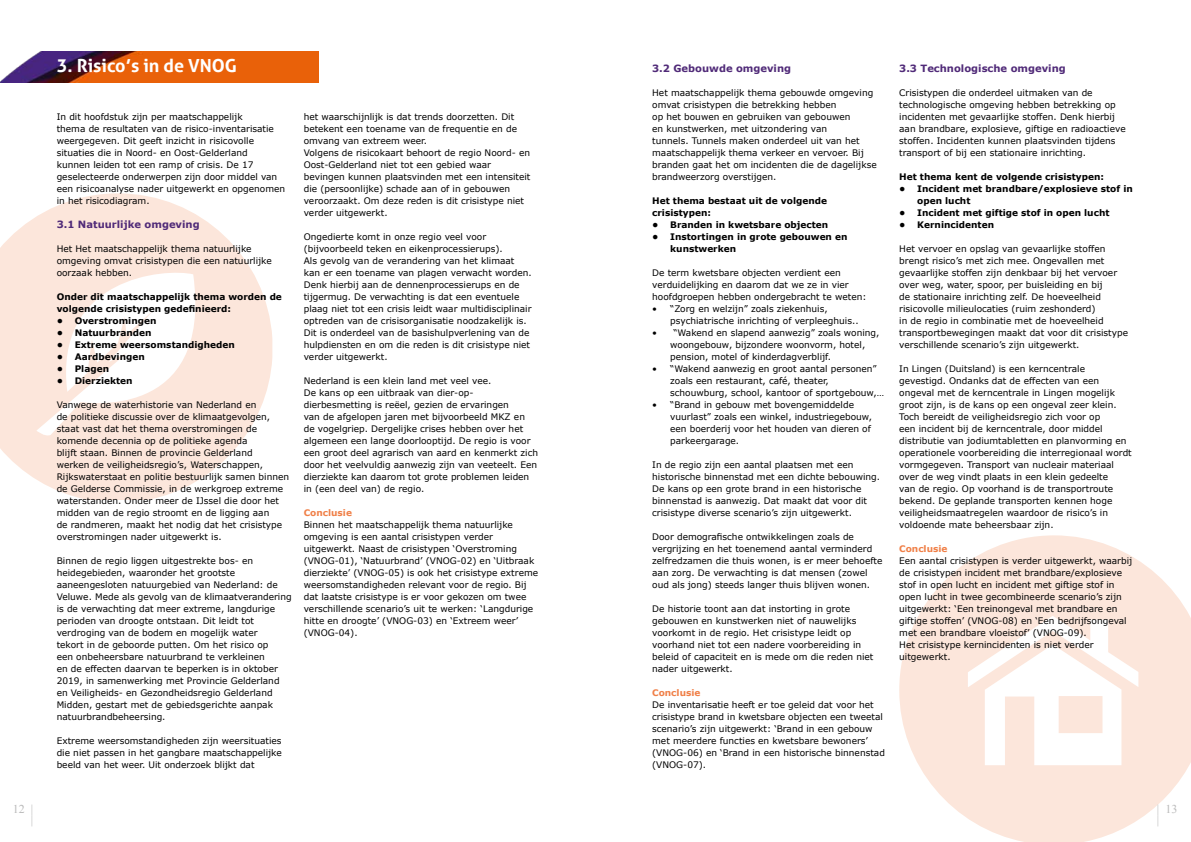
<style>
.page{position:relative;width:1191px;height:842px;background:#fff}
.page>*{position:absolute;margin:0;border:0;box-sizing:border-box;transform-origin:0 0}
.t1{font:700 18px "Aller";color:#fff}
.t2{font:12px/11px "Times New Roman";color:#bababa;text-align:right}
.t3{font:700 10px "Verdana";color:#502a78}
.t4{font:9px/12px "Verdana";color:#000}
.t5{font:700 9px/12px "Verdana";color:#000}
.t6{font:700 9px "Verdana";color:#f08048}
</style>
<div class="page">
<svg style="left:0;top:193px;width:272px;height:307px"></svg>
<svg style="left:36px;top:268px;width:178px;height:169px"></svg>
<svg style="left:899px;top:535px;width:292px;height:307px"></svg>
<svg style="left:968px;top:616px;width:170px;height:149px"></svg>
<img style="left:0;top:51px;width:318px;height:31px">
<h1 class="t1" style="left:57px;top:55px;width:182px">3. Risico’s in de VNOG</h1>
<p class="t4" style="left:57px;top:111px;width:230px">In dit hoofdstuk zijn per maatschappelijk<br>thema de resultaten van de risico-inventarisatie weergegeven. Dit geeft inzicht in risicovolle situaties die in Noord- en Oost-Gelderland<br>kunnen leiden tot een ramp of crisis. De 17 geselecteerde onderwerpen zijn door middel van een risicoanalyse nader uitgewerkt en opgenomen in het risicodiagram.</p>
<p class="t3" style="left:57px;top:218px;width:144px">3.1 Natuurlijke omgeving</p>
<p class="t4" style="left:57px;top:243px;width:217px">Het Het maatschappelijk thema natuurlijke omgeving omvat crisistypen die een natuurlijke oorzaak hebben.</p>
<p class="t5" style="left:57px;top:291px;width:227px">Onder dit maatschappelijk thema worden de volgende crisistypen gedefinieerd:</p>
<p class="t5" style="left:57px;top:315px;width:101px">• Overstromingen</p>
<p class="t5" style="left:57px;top:327px;width:96px">• Natuurbranden</p>
<p class="t5" style="left:57px;top:339px;width:180px">• Extreme weersomstandigheden</p>
<p class="t5" style="left:57px;top:351px;width:90px">• Aardbevingen</p>
<p class="t5" style="left:57px;top:363px;width:54px">• Plagen</p>
<p class="t5" style="left:57px;top:375px;width:77px">• Dierziekten</p>
<p class="t4" style="left:57px;top:399px;width:234px">Vanwege de waterhistorie van Nederland en<br>de politieke discussie over de klimaatgevolgen, staat vast dat het thema overstromingen de komende decennia op de politieke agenda<br>blijft staan. Binnen de provincie Gelderland<br>werken de veiligheidsregio’s, Waterschappen, Rijkswaterstaat en politie bestuurlijk samen binnen de Gelderse Commissie, in de werkgroep extreme waterstanden. Onder meer de IJssel die door het midden van de regio stroomt en de ligging aan<br>de randmeren, maakt het nodig dat het crisistype overstromingen nader uitgewerkt is.</p>
<p class="t4" style="left:57px;top:555px;width:236px">Binnen de regio liggen uitgestrekte bos- en heidegebieden, waaronder het grootste aaneengesloten natuurgebied van Nederland: de Veluwe. Mede als gevolg van de klimaatverandering is de verwachting dat meer extreme, langdurige perioden van droogte ontstaan. Dit leidt tot verdroging van de bodem en mogelijk water<br>tekort in de geboorde putten. Om het risico op<br>een onbeheersbare natuurbrand te verkleinen<br>en de effecten daarvan te beperken is in oktober 2019, in samenwerking met Provincie Gelderland en Veiligheids- en Gezondheidsregio Gelderland Midden, gestart met de gebiedsgerichte aanpak natuurbrandbeheersing.</p>
<p class="t4" style="left:57px;top:735px;width:227px;text-align:justify">Extreme weersomstandigheden zijn weersituaties die niet passen in het gangbare maatschappelijke beeld van het weer. Uit onderzoek blijkt dat</p>
<p class="t4" style="left:304px;top:111px;width:228px">het waarschijnlijk is dat trends doorzetten. Dit betekent een toename van de frequentie en de omvang van extreem weer.<br>Volgens de risicokaart behoort de regio Noord- en Oost-Gelderland niet tot een gebied waar bevingen kunnen plaatsvinden met een intensiteit die (persoonlijke) schade aan of in gebouwen veroorzaakt. Om deze reden is dit crisistype niet verder uitgewerkt.</p>
<p class="t4" style="left:304px;top:231px;width:229px">Ongedierte komt in onze regio veel voor (bijvoorbeeld teken en eikenprocessierups).<br>Als gevolg van de verandering van het klimaat kan er een toename van plagen verwacht worden.<br>Denk hierbij aan de dennenprocessierups en de tijgermug. De verwachting is dat een eventuele plaag niet tot een crisis leidt waar multidisciplinair optreden van de crisisorganisatie noodzakelijk is.<br>Dit is onderdeel van de basishulpverlening van de hulpdiensten en om die reden is dit crisistype niet verder uitgewerkt.</p>
<p class="t4" style="left:304px;top:375px;width:236px">Nederland is een klein land met veel vee.<br>De kans op een uitbraak van dier-op&shy;dierbesmetting is reëel, gezien de ervaringen<br>van de afgelopen jaren met bijvoorbeeld MKZ en de vogelgriep. Dergelijke crises hebben over het algemeen een lange doorlooptijd. De regio is voor een groot deel agrarisch van aard en kenmerkt zich door het veelvuldig aanwezig zijn van veeteelt. Een dierziekte kan daarom tot grote problemen leiden in (een deel van) de regio.</p>
<p class="t6" style="left:304px;top:507px;width:50px">Conclusie</p>
<p class="t4" style="left:304px;top:519px;width:236px">Binnen het maatschappelijk thema natuurlijke omgeving is een aantal crisistypen verder uitgewerkt. Naast de crisistypen ‘Overstroming (VNOG-01), ‘Natuurbrand’ (VNOG-02) en ‘Uitbraak dierziekte’ (VNOG-05) is ook het crisistype extreme weersomstandigheden relevant voor de regio. Bij dat laatste crisistype is er voor gekozen om twee verschillende scenario’s uit te werken: ‘Langdurige hitte en droogte’ (VNOG-03) en ‘Extreem weer’ (VNOG-04).</p>
<p class="t3" style="left:652px;top:62px;width:140px">3.2 Gebouwde omgeving</p>
<p class="t4" style="left:652px;top:87px;width:226px">Het maatschappelijk thema gebouwde omgeving omvat crisistypen die betrekking hebben<br>op het bouwen en gebruiken van gebouwen<br>en kunstwerken, met uitzondering van<br>tunnels. Tunnels maken onderdeel uit van het maatschappelijk thema verkeer en vervoer. Bij branden gaat het om incidenten die de dagelijkse brandweerzorg overstijgen.</p>
<p class="t5" style="left:652px;top:195px;width:176px">Het thema bestaat uit de volgende crisistypen:</p>
<p class="t5" style="left:652px;top:219px;width:178px">• Branden in kwetsbare objecten</p>
<p class="t5" style="left:670px;top:231px;width:179px;text-indent:-18px">• Instortingen in grote gebouwen en kunstwerken</p>
<p class="t4" style="left:652px;top:267px;width:216px">De term kwetsbare objecten verdient een verduidelijking en daarom dat we ze in vier hoofdgroepen hebben ondergebracht te weten:</p>
<p class="t4" style="left:670px;top:303px;width:190px;text-indent:-18px">• “Zorg en welzijn” zoals ziekenhuis, psychiatrische inrichting of verpleeghuis..</p>
<p class="t4" style="left:670px;top:327px;width:211px;text-indent:-18px">• “Wakend en slapend aanwezig” zoals woning, woongebouw, bijzondere woonvorm, hotel, pension, motel of kinderdagverblijf.</p>
<p class="t4" style="left:670px;top:363px;width:215px;text-indent:-18px">• “Wakend aanwezig en groot aantal personen” zoals een restaurant, café, theater, schouwburg, school, kantoor of sportgebouw,…</p>
<p class="t4" style="left:670px;top:399px;width:203px;text-indent:-18px">• “Brand in gebouw met bovengemiddelde vuurlast” zoals een winkel, industriegebouw, een boerderij voor het houden van dieren of parkeergarage.</p>
<p class="t4" style="left:652px;top:459px;width:229px">In de regio zijn een aantal plaatsen met een historische binnenstad met een dichte bebouwing.<br>De kans op een grote brand in een historische binnenstad is aanwezig. Dat maakt dat voor dit crisistype diverse scenario’s zijn uitgewerkt.</p>
<p class="t4" style="left:652px;top:531px;width:232px">Door demografische ontwikkelingen zoals de vergrijzing en het toenemend aantal verminderd zelfredzamen die thuis wonen, is er meer behoefte aan zorg. De verwachting is dat mensen (zowel oud als jong) steeds langer thuis blijven wonen.</p>
<p class="t4" style="left:652px;top:603px;width:223px">De historie toont aan dat instorting in grote gebouwen en kunstwerken niet of nauwelijks voorkomt in de regio. Het crisistype leidt op voorhand niet tot een nadere voorbereiding in beleid of capaciteit en is mede om die reden niet nader uitgewerkt.</p>
<p class="t6" style="left:652px;top:687px;width:50px">Conclusie</p>
<p class="t4" style="left:652px;top:699px;width:234px">De inventarisatie heeft er toe geleid dat voor het crisistype brand in kwetsbare objecten een tweetal scenario’s zijn uitgewerkt: ‘Brand in een gebouw met meerdere functies en kwetsbare bewoners’ (VNOG-06) en ‘Brand in een historische binnenstad (VNOG-07).</p>
<p class="t3" style="left:899px;top:62px;width:168px">3.3 Technologische omgeving</p>
<p class="t4" style="left:899px;top:87px;width:228px">Crisistypen die onderdeel uitmaken van de technologische omgeving hebben betrekking op incidenten met gevaarlijke stoffen. Denk hierbij aan brandbare, explosieve, giftige en radioactieve stoffen. Incidenten kunnen plaatsvinden tijdens transport of bij een stationaire inrichting.</p>
<p class="t5" style="left:899px;top:171px;width:206px">Het thema kent de volgende crisistypen:</p>
<p class="t5" style="left:917px;top:183px;width:217px;text-indent:-18px">• Incident met brandbare/explosieve stof in open lucht</p>
<p class="t5" style="left:899px;top:207px;width:212px">• Incident met giftige stof in open lucht</p>
<p class="t5" style="left:899px;top:219px;width:96px">• Kernincidenten</p>
<p class="t4" style="left:899px;top:243px;width:230px">Het vervoer en opslag van gevaarlijke stoffen brengt risico’s met zich mee. Ongevallen met gevaarlijke stoffen zijn denkbaar bij het vervoer over weg, water, spoor, per buisleiding en bij<br>de stationaire inrichting zelf. De hoeveelheid risicovolle milieulocaties (ruim zeshonderd)<br>in de regio in combinatie met de hoeveelheid transportbewegingen maakt dat voor dit crisistype verschillende scenario’s zijn uitgewerkt.</p>
<p class="t4" style="left:899px;top:363px;width:234px">In Lingen (Duitsland) is een kerncentrale gevestigd. Ondanks dat de effecten van een ongeval met de kerncentrale in Lingen mogelijk groot zijn, is de kans op een ongeval zeer klein.<br>Toch bereidt de veiligheidsregio zich voor op<br>een incident bij de kerncentrale, door middel distributie van jodiumtabletten en planvorming en operationele voorbereiding die interregionaal wordt vormgegeven. Transport van nucleair materiaal over de weg vindt plaats in een klein gedeelte<br>van de regio. Op voorhand is de transportroute bekend. De geplande transporten kennen hoge veiligheidsmaatregelen waardoor de risico’s in voldoende mate beheersbaar zijn.</p>
<p class="t6" style="left:899px;top:543px;width:50px">Conclusie</p>
<p class="t4" style="left:899px;top:555px;width:234px">Een aantal crisistypen is verder uitgewerkt, waarbij de crisistypen incident met brandbare/explosieve stof in open lucht en incident met giftige stof in open lucht in twee gecombineerde scenario’s zijn uitgewerkt: ‘Een treinongeval met brandbare en giftige stoffen’ (VNOG-08) en ‘Een bedrijfsongeval met een brandbare vloeistof’ (VNOG-09).<br>Het crisistype kernincidenten is niet verder uitgewerkt.</p>
<h2 class="t2" style="left:13px;top:803px;width:22px">12 | |</h2>
<h2 class="t2" style="left:1157px;top:803px;width:22px;text-align:left">| 13 |</h2>
</div>
